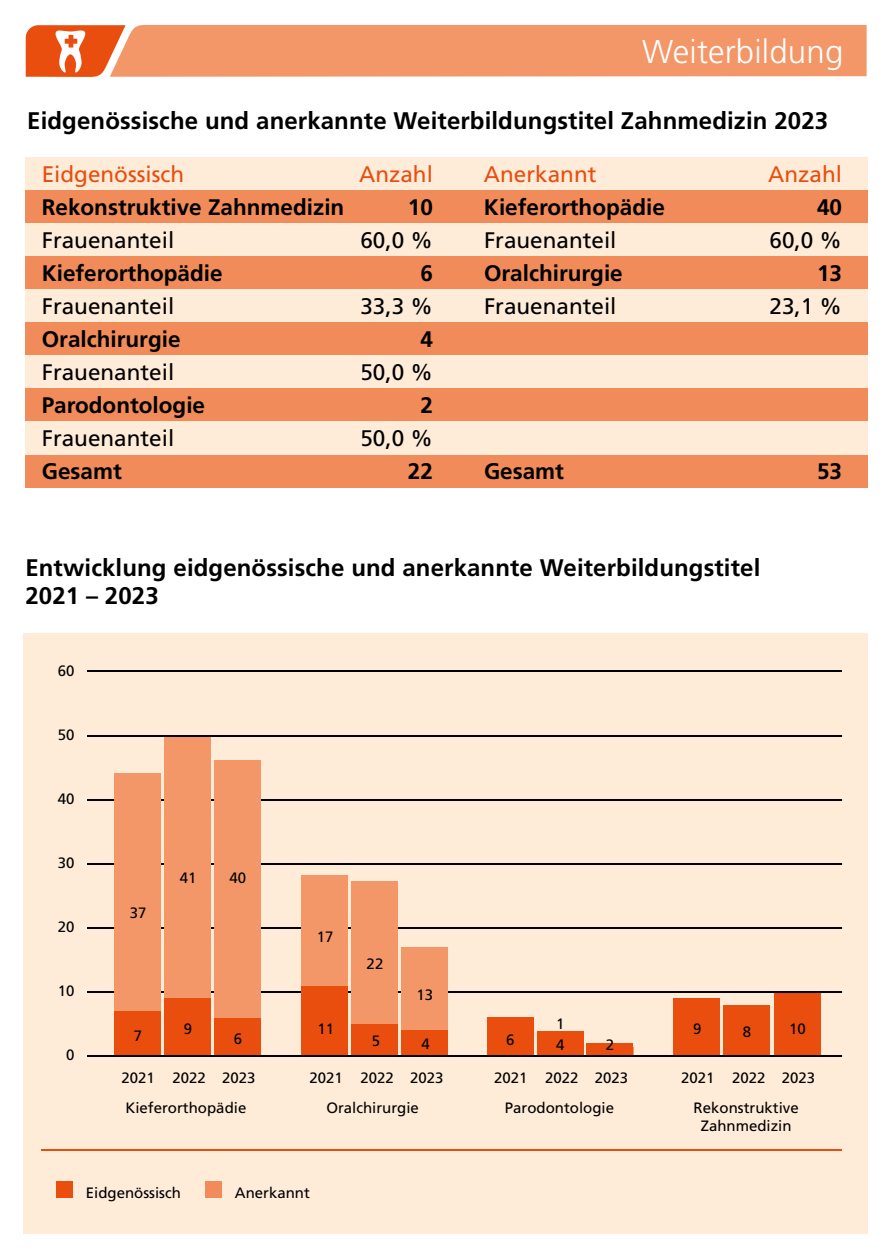
<style>
.page{position:relative;width:893px;height:1259px;background:#fff}
.page>*{position:absolute;margin:0;border:0;box-sizing:border-box;transform-origin:0 0}
.t1{font:300 33px "Frutiger LT Pro";letter-spacing:.005em;color:#fff}
.t2{font:700 24px/28.5px "Frutiger LT Pro";letter-spacing:.005em;color:#000}
.t3{font:700 22.5px "Frutiger LT Pro";color:#000}
.t4{font:22.5px "Frutiger LT Pro";color:#000}
.t5{font:22.5px "Frutiger LT Pro";color:#e94e0f}
.t6{font:15px/18px "Frutiger LT Pro";color:#000;text-align:center}
</style>
<div class="page">
<div style="left:23px;top:633px;width:844px;height:600px;background:#feebd8"></div>
<div style="left:25px;top:157px;width:842px;height:331px;background:#feebd8"></div>
<div style="left:25px;top:190px;width:842px;height:33px;background:#f18b59"></div>
<div style="left:25px;top:256px;width:842px;height:33px;background:#f18b59"></div>
<div style="left:25px;top:322px;width:842px;height:33px;background:#f18b59"></div>
<div style="left:25px;top:388px;width:842px;height:33px;background:#f18b59"></div>
<div style="left:25px;top:454px;width:842px;height:33px;background:#f18b59"></div>
<hr style="left:41px;top:1148px;width:800px;height:2px;background:#e94e0f">
<div style="left:56px;top:1181px;width:17px;height:17px;background:#e94e0f"></div>
<div style="left:205px;top:1181px;width:17px;height:17px;background:#f18b59"></div>
<svg style="left:26px;top:25px;width:841px;height:52px;background:#f29466"></svg>
<hr style="left:87px;top:799px;width:754px;height:1px;background:#000">
<hr style="left:87px;top:863px;width:754px;height:1px;background:#000">
<hr style="left:87px;top:927px;width:754px;height:1px;background:#000">
<hr style="left:87px;top:991px;width:754px;height:2px;background:#000">
<hr style="left:87px;top:670px;width:754px;height:2px;background:#000">
<div style="left:674px;top:998px;width:46px;height:58px;background:#e94e0f"></div>
<div style="left:115px;top:773px;width:46px;height:283px;background:#f39769"></div>
<div style="left:115px;top:1011px;width:46px;height:45px;background:#e94e0f"></div>
<div style="left:302px;top:875px;width:46px;height:181px;background:#f39769"></div>
<div style="left:302px;top:986px;width:46px;height:70px;background:#e94e0f"></div>
<div style="left:487px;top:1017px;width:46px;height:39px;background:#e94e0f"></div>
<div style="left:724px;top:1005px;width:46px;height:51px;background:#e94e0f"></div>
<div style="left:165px;top:736px;width:46px;height:320px;background:#f39769"></div>
<div style="left:165px;top:998px;width:46px;height:58px;background:#e94e0f"></div>
<div style="left:351px;top:882px;width:47px;height:174px;background:#f39769"></div>
<div style="left:351px;top:1024px;width:47px;height:32px;background:#e94e0f"></div>
<div style="left:537px;top:1031px;width:46px;height:25px;background:#e94e0f"></div>
<hr style="left:87px;top:735px;width:754px;height:1px;background:#000">
<div style="left:774px;top:993px;width:46px;height:63px;background:#e94e0f"></div>
<div style="left:214px;top:761px;width:47px;height:295px;background:#f39769"></div>
<div style="left:214px;top:1018px;width:47px;height:38px;background:#e94e0f"></div>
<div style="left:401px;top:948px;width:47px;height:108px;background:#f39769"></div>
<div style="left:401px;top:1030px;width:47px;height:26px;background:#e94e0f"></div>
<div style="left:587px;top:1043px;width:46px;height:13px;background:#e94e0f"></div>
<hr style="left:87px;top:1055px;width:754px;height:2px;background:#000">
<h1 class="t1" style="left:642px;top:32px;width:203px">Weiterbildung</h1>
<h2 class="t2" style="left:27px;top:106px;width:802px">Eidgenössische und anerkannte Weiterbildungstitel Zahnmedizin 2023</h2>
<h3 class="t5" style="left:42px;top:161px;width:144px">Eidgenössisch</h3>
<h3 class="t5" style="left:359px;top:161px;width:75px">Anzahl</h3>
<h3 class="t5" style="left:484px;top:161px;width:114px">Anerkannt</h3>
<h3 class="t5" style="left:768px;top:161px;width:75px">Anzahl</h3>
<h3 class="t3" style="left:42px;top:193px;width:304px">Rekonstruktive Zahnmedizin</h3>
<h3 class="t3" style="left:408px;top:193px;width:27px">10</h3>
<h3 class="t3" style="left:484px;top:193px;width:182px">Kieferorthopädie</h3>
<h3 class="t3" style="left:817px;top:193px;width:27px">40</h3>
<h3 class="t4" style="left:42px;top:227px;width:134px">Frauenanteil</h3>
<h3 class="t4" style="left:360px;top:227px;width:74px">60,0 %</h3>
<h3 class="t4" style="left:484px;top:227px;width:134px">Frauenanteil</h3>
<h3 class="t4" style="left:769px;top:227px;width:74px">60,0 %</h3>
<h3 class="t3" style="left:42px;top:260px;width:182px">Kieferorthopädie</h3>
<h3 class="t3" style="left:420px;top:260px;width:14px">6</h3>
<h3 class="t3" style="left:484px;top:260px;width:140px">Oralchirurgie</h3>
<h3 class="t3" style="left:817px;top:260px;width:27px">13</h3>
<h3 class="t4" style="left:42px;top:293px;width:134px">Frauenanteil</h3>
<h3 class="t4" style="left:360px;top:293px;width:74px">33,3 %</h3>
<h3 class="t4" style="left:484px;top:293px;width:134px">Frauenanteil</h3>
<h3 class="t4" style="left:769px;top:293px;width:74px">23,1 %</h3>
<h3 class="t3" style="left:42px;top:326px;width:140px">Oralchirurgie</h3>
<h3 class="t3" style="left:420px;top:326px;width:14px">4</h3>
<h3 class="t4" style="left:42px;top:359px;width:134px">Frauenanteil</h3>
<h3 class="t4" style="left:360px;top:359px;width:74px">50,0 %</h3>
<h3 class="t3" style="left:42px;top:392px;width:165px">Parodontologie</h3>
<h3 class="t3" style="left:420px;top:392px;width:14px">2</h3>
<h3 class="t4" style="left:42px;top:425px;width:134px">Frauenanteil</h3>
<h3 class="t4" style="left:360px;top:425px;width:74px">50,0 %</h3>
<h3 class="t3" style="left:42px;top:458px;width:82px">Gesamt</h3>
<h3 class="t3" style="left:408px;top:458px;width:27px">22</h3>
<h3 class="t3" style="left:484px;top:458px;width:82px">Gesamt</h3>
<h3 class="t3" style="left:817px;top:458px;width:27px">53</h3>
<h2 class="t2" style="left:25px;top:553px;width:736px">Entwicklung eidgenössische und anerkannte Weiterbildungstitel<br>2021 – 2023</h2>
<p class="t6" style="left:58px;top:661px;width:18px">60</p>
<p class="t6" style="left:58px;top:725px;width:18px">50</p>
<p class="t6" style="left:58px;top:789px;width:18px">40</p>
<p class="t6" style="left:58px;top:854px;width:18px">30</p>
<p class="t6" style="left:58px;top:918px;width:18px">20</p>
<p class="t6" style="left:58px;top:982px;width:18px">10</p>
<p class="t6" style="left:66px;top:1046px;width:10px">0</p>
<p class="t6" style="left:130px;top:903px;width:18px">37</p>
<p class="t6" style="left:180px;top:869px;width:18px">41</p>
<p class="t6" style="left:134px;top:1027px;width:10px">7</p>
<p class="t6" style="left:184px;top:1020px;width:10px">9</p>
<p class="t6" style="left:230px;top:869px;width:18px">40</p>
<p class="t6" style="left:317px;top:928px;width:18px">17</p>
<p class="t6" style="left:367px;top:955px;width:18px">22</p>
<p class="t6" style="left:417px;top:985px;width:18px">13</p>
<p class="t6" style="left:318px;top:1019px;width:18px">11</p>
<p class="t6" style="left:234px;top:1030px;width:10px">6</p>
<p class="t6" style="left:422px;top:1035px;width:10px">4</p>
<p class="t6" style="left:372px;top:1031px;width:10px">5</p>
<p class="t6" style="left:506px;top:1030px;width:10px">6</p>
<p class="t6" style="left:556px;top:1014px;width:10px">1</p>
<p class="t6" style="left:556px;top:1035px;width:10px">4</p>
<p class="t6" style="left:606px;top:1035px;width:10px">2</p>
<p class="t6" style="left:693px;top:1019px;width:10px">9</p>
<p class="t6" style="left:743px;top:1022px;width:10px">8</p>
<p class="t6" style="left:789px;top:1019px;width:18px">10</p>
<p class="t6" style="left:121px;top:1068px;width:136px">2021 2022 2023</p>
<p class="t6" style="left:309px;top:1068px;width:136px">2021 2022 2023</p>
<p class="t6" style="left:494px;top:1068px;width:136px">2021 2022 2023</p>
<p class="t6" style="left:681px;top:1068px;width:136px">2021 2022 2023</p>
<p class="t6" style="left:125px;top:1099px;width:122px">Kieferorthopädie</p>
<p class="t6" style="left:326px;top:1099px;width:94px">Oralchirurgie</p>
<p class="t6" style="left:505px;top:1099px;width:111px">Parodontologie</p>
<p class="t6" style="left:694px;top:1099px;width:107px">Rekonstruktive<br>Zahnmedizin</p>
<p class="t6" style="left:86px;top:1184px;width:97px">Eidgenössisch</p>
<p class="t6" style="left:235px;top:1184px;width:77px">Anerkannt</p>
</div>
